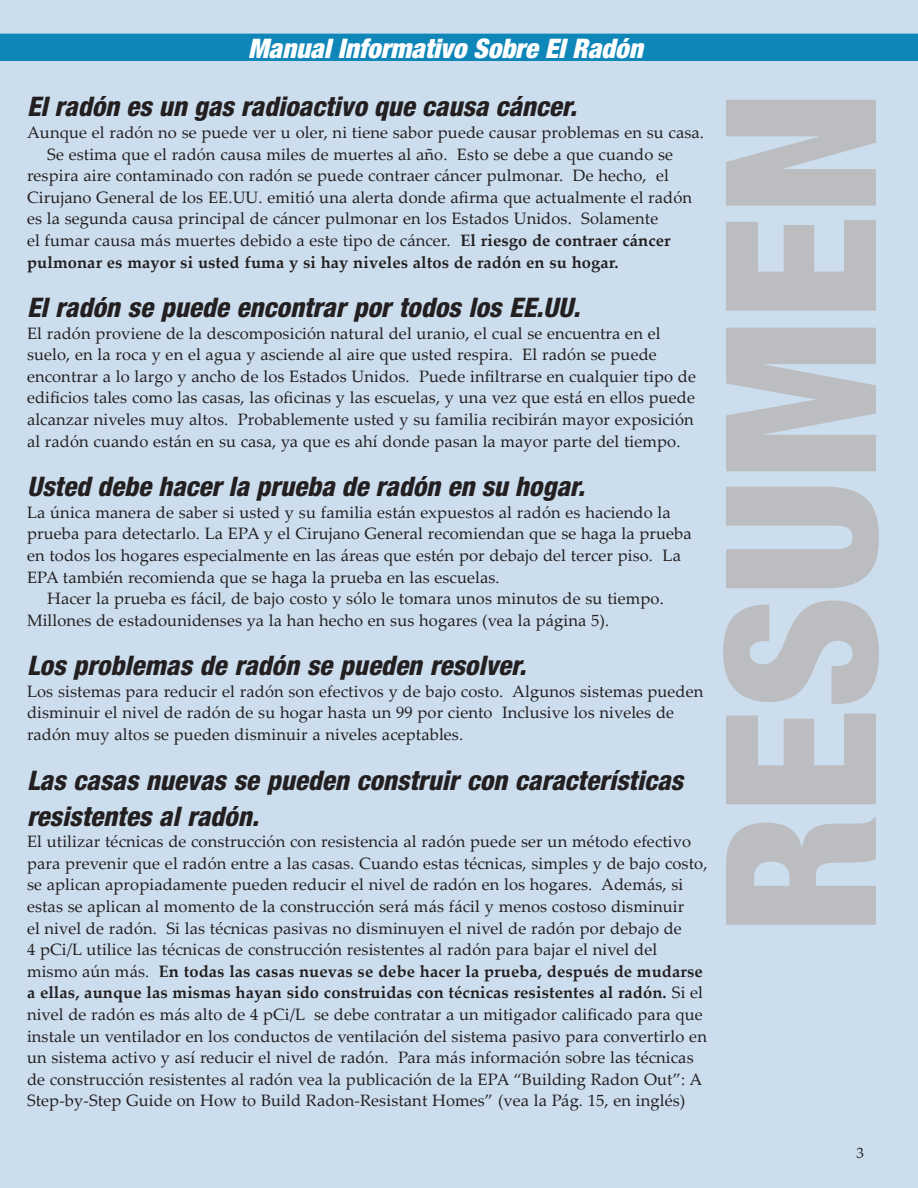
<style>
.page{position:relative;width:918px;height:1188px;background:#ccdeee}
.page>*{position:absolute;margin:0;border:0;box-sizing:border-box;transform-origin:0 0}
.t1{font:900 condensed 210px "Helvetica Neue";color:#bcbdc0}
.t2{font:italic 800 condensed 27px/36px "Helvetica Neue";color:#231f20}
.t3{font:italic 900 condensed 27px "Helvetica Neue";color:#fff}
.t4{font:16.5px/21.6px "Palatino Linotype";letter-spacing:.005em;color:#231f20}
.t5{font:700 16.5px "Palatino Linotype";letter-spacing:.005em;color:#231f20}
.t6{font:15px "Palatino Linotype";color:#231f20}
.s1{font-weight:700}
</style>
<div class="page">
<div style="left:0;top:34px;width:918px;height:27px;background:#0f86b8"></div>
<h2 class="t3" style="left:248px;top:31px;width:398px">Manual Informativo Sobre El Radón</h2>
<h2 class="t2" style="left:27px;top:88px;width:551px">El radón es un gas radioactivo que causa cáncer.</h2>
<p class="t4" style="left:27px;top:121px;width:679px">Aunque el radón no se puede ver u oler, ni tiene sabor puede causar problemas en su casa.</p>
<p class="t4" style="left:47px;top:142px;width:627px">Se estima que el radón causa miles de muertes al año. Esto se debe a que cuando se</p>
<p class="t4" style="left:27px;top:164px;width:643px">respira aire contaminado con radón se puede contraer cáncer pulmonar. De hecho, el</p>
<p class="t4" style="left:27px;top:186px;width:667px">Cirujano General de los EE.UU. emitió una alerta donde afirma que actualmente el radón</p>
<p class="t4" style="left:27px;top:207px;width:633px">es la segunda causa principal de cáncer pulmonar en los Estados Unidos. Solamente</p>
<p class="t4" style="left:27px;top:229px;width:645px">el fumar causa más muertes debido a este tipo de cáncer. <span class="s1">El riesgo de contraer cáncer</span></p>
<p class="t5" style="left:27px;top:250px;width:593px">pulmonar es mayor si usted fuma y si hay niveles altos de radón en su hogar.</p>
<h2 class="t2" style="left:27px;top:289px;width:555px">El radón se puede encontrar por todos los EE.UU.</h2>
<p class="t4" style="left:27px;top:322px;width:670px">El radón proviene de la descomposición natural del uranio, el cual se encuentra en el suelo, en la roca y en el agua y asciende al aire que usted respira. El radón se puede encontrar a lo largo y ancho de los Estados Unidos. Puede infiltrarse en cualquier tipo de edificios tales como las casas, las oficinas y las escuelas, y una vez que está en ellos puede alcanzar niveles muy altos. Probablemente usted y su familia recibirán mayor exposición al radón cuando están en su casa, ya que es ahí donde pasan la mayor parte del tiempo.</p>
<h2 class="t2" style="left:27px;top:468px;width:559px">Usted debe hacer la prueba de radón en su hogar.</h2>
<p class="t4" style="left:27px;top:501px;width:645px">La única manera de saber si usted y su familia están expuestos al radón es haciendo la</p>
<p class="t4" style="left:27px;top:522px;width:666px">prueba para detectarlo. La EPA y el Cirujano General recomiendan que se haga la prueba</p>
<p class="t4" style="left:27px;top:544px;width:655px">en todos los hogares especialmente en las áreas que estén por debajo del tercer piso. La</p>
<p class="t4" style="left:27px;top:565px;width:474px">EPA también recomienda que se haga la prueba en las escuelas.</p>
<p class="t4" style="left:47px;top:587px;width:618px">Hacer la prueba es fácil, de bajo costo y sólo le tomara unos minutos de su tiempo.</p>
<p class="t4" style="left:27px;top:609px;width:584px">Millones de estadounidenses ya la han hecho en sus hogares (vea la página 5).</p>
<h2 class="t2" style="left:27px;top:647px;width:501px">Los problemas de radón se pueden resolver.</h2>
<p class="t4" style="left:27px;top:680px;width:678px">Los sistemas para reducir el radón son efectivos y de bajo costo. Algunos sistemas pueden disminuir el nivel de radón de su hogar hasta un 99 por ciento Inclusive los niveles de radón muy altos se pueden disminuir a niveles aceptables.</p>
<h2 class="t2" style="left:27px;top:761px;width:658px">Las casas nuevas se pueden construir con características resistentes al radón.</h2>
<p class="t4" style="left:27px;top:830px;width:682px">El utilizar técnicas de construcción con resistencia al radón puede ser un método efectivo para prevenir que el radón entre a las casas. Cuando estas técnicas, simples y de bajo costo, se aplican apropiadamente pueden reducir el nivel de radón en los hogares. Además, si estas se aplican al momento de la construcción será más fácil y menos costoso disminuir<br>el nivel de radón. Si las técnicas pasivas no disminuyen el nivel de radón por debajo de<br>4 pCi/L utilice las técnicas de construcción resistentes al radón para bajar el nivel del mismo aún más. <span class="s1">En todas las casas nuevas se debe hacer la prueba, después de mudarse a ellas, aunque las mismas hayan sido construidas con técnicas resistentes al radón.</span> Si el nivel de radón es más alto de 4 pCi/L se debe contratar a un mitigador calificado para que instale un ventilador en los conductos de ventilación del sistema pasivo para convertirlo en un sistema activo y así reducir el nivel de radón. Para más información sobre las técnicas de construcción resistentes al radón vea la publicación de la EPA “Building Radon Out”: A Step-by-Step Guide on How to Build Radon-Resistant Homes” (vea la Pág. 15, en inglés)</p>
<h1 class="t1" style="left:672px;top:934px;width:845px;rotate:-90deg">RESUMEN</h1>
<p class="t6" style="left:856px;top:1143px;width:9px">3</p>
</div>
